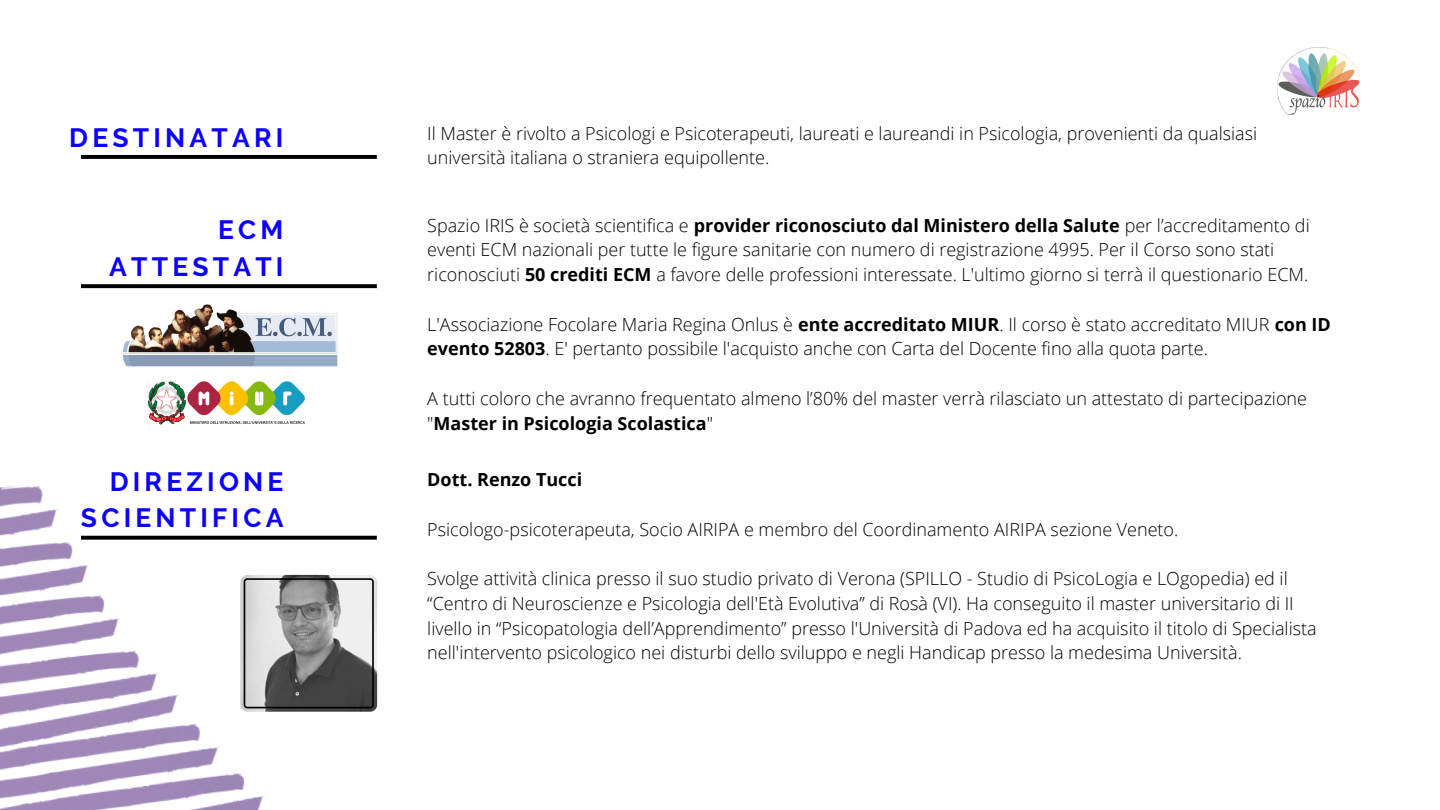
<style>
.page{position:relative;width:1440px;height:810px;background:#fff}
.page>*{position:absolute;margin:0;border:0;box-sizing:border-box;transform-origin:0 0}
.t1{font:700 26.4px "Raleway";letter-spacing:.16em;color:#0d00ff}
.t2{font:300 18px/24.8px "Open Sans";color:#000}
.t3{font:700 18px "Open Sans";color:#000}
.s1{font-weight:700}
</style>
<div class="page">
<img style="left:1277px;top:48px;width:82px;height:66px">
<svg style="left:81px;top:155px;width:296px;height:4px"></svg>
<svg style="left:81px;top:284px;width:296px;height:4px"></svg>
<svg style="left:283px;top:536px;width:94px;height:4px"></svg>
<img style="left:240px;top:575px;width:137px;height:137px;border-radius:7px">
<svg style="left:283px;top:578px;width:91px;height:130px"></svg>
<img style="left:0;top:486px;width:283px;height:324px">
<img style="left:122px;top:304px;width:216px;height:56px">
<img style="left:123px;top:360px;width:215px;height:65px">
<p class="t1" style="left:69px;top:122px;width:216px">DESTINATARI</p>
<p class="t2" style="left:427px;top:120px;width:831px">Il Master è rivolto a Psicologi e Psicoterapeuti, laureati e laureandi in Psicologia, provenienti da qualsiasi università italiana o straniera equipollente.</p>
<p class="t1" style="left:218px;top:214px;width:67px">ECM</p>
<p class="t1" style="left:109px;top:251px;width:176px">ATTESTATI</p>
<p class="t2" style="left:427px;top:212px;width:884px">Spazio IRIS è società scientifica e <span class="s1">provider riconosciuto dal Ministero della Salute</span> per l’accreditamento di eventi ECM nazionali per tutte le figure sanitarie con numero di registrazione 4995. Per il Corso sono stati riconosciuti <span class="s1">50 crediti ECM</span> a favore delle professioni interessate. L'ultimo giorno si terrà il questionario ECM.</p>
<p class="t2" style="left:427px;top:311px;width:905px">L'Associazione Focolare Maria Regina Onlus è <span class="s1">ente accreditato MIUR</span>. Il corso è stato accreditato MIUR <span class="s1">con ID evento 52803</span>. E' pertanto possibile l'acquisto anche con Carta del Docente fino alla quota parte.</p>
<p class="t2" style="left:427px;top:386px;width:881px">A tutti coloro che avranno frequentato almeno l’80% del master verrà rilasciato un attestato di partecipazione "<span class="s1">Master in Psicologia Scolastica</span>"</p>
<p class="t1" style="left:110px;top:466px;width:175px">DIREZIONE</p>
<p class="t1" style="left:81px;top:503px;width:204px">SCIENTIFICA</p>
<p class="t3" style="left:427px;top:467px;width:157px">Dott. Renzo Tucci</p>
<p class="t2" style="left:427px;top:516px;width:753px">Psicologo-psicoterapeuta, Socio AIRIPA e membro del Coordinamento AIRIPA sezione Veneto.</p>
<p class="t2" style="left:427px;top:566px;width:891px">Svolge attività clinica presso il suo studio privato di Verona (SPILLO - Studio di PsicoLogia e LOgopedia) ed il “Centro di Neuroscienze e Psicologia dell'Età Evolutiva” di Rosà (VI). Ha conseguito il master universitario di II livello in “Psicopatologia dell’Apprendimento” presso l'Università di Padova ed ha acquisito il titolo di Specialista nell'intervento psicologico nei disturbi dello sviluppo e negli Handicap presso la medesima Università.</p>
</div>
